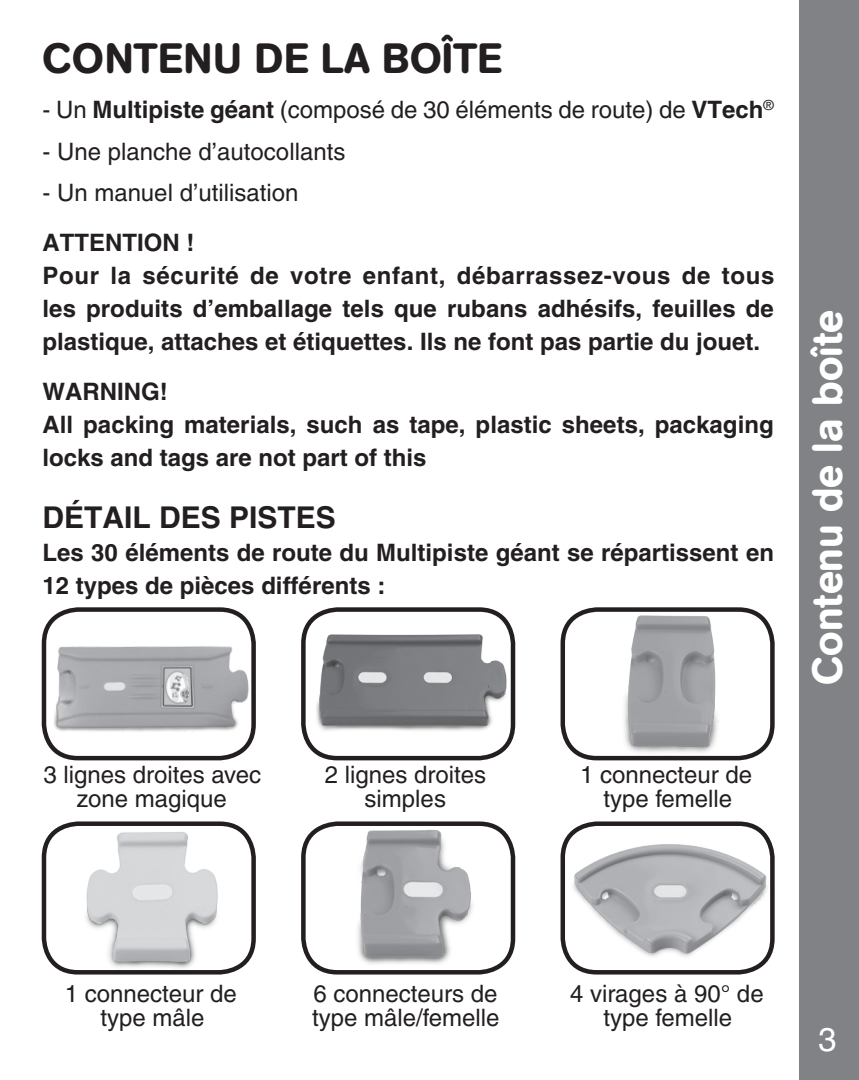
<style>
.page{position:relative;width:859px;height:1080px;background:#fff}
.page>*{position:absolute;margin:0;border:0;box-sizing:border-box;transform-origin:0 0}
.t1{font:500 42px "AG Book Rounded";color:#fff}
.t2{font:500 42px "AG Book Rounded";letter-spacing:.02em;color:#231f20}
.t3{font:500 33px "Helvetica";color:#fff}
.t4{font:700 30px "Helvetica";color:#231f20}
.t5{font:700 24px/33px "Helvetica";color:#231f20}
.t6{font:500 24px/24px "Helvetica";color:#231f20;text-align:center}
.s1{font-weight:700}
</style>
<div class="page">
<img style="left:66px;top:826px;width:176px;height:144px">
<div style="left:42px;top:821px;width:214px;height:154px;border:4px solid #231f20;border-radius:34px"></div>
<img style="left:316px;top:826px;width:190px;height:144px">
<div style="left:301px;top:821px;width:214px;height:154px;border:4px solid #231f20;border-radius:34px"></div>
<img style="left:306px;top:612px;width:207px;height:139px">
<div style="left:301px;top:607px;width:214px;height:153px;border:4px solid #231f20;border-radius:34px"></div>
<img style="left:624px;top:612px;width:127px;height:143px">
<div style="left:560px;top:607px;width:215px;height:153px;border:4px solid #231f20;border-radius:34px"></div>
<img style="left:565px;top:826px;width:205px;height:144px">
<div style="left:560px;top:821px;width:215px;height:154px;border:4px solid #231f20;border-radius:34px"></div>
<img style="left:44px;top:613px;width:210px;height:140px">
<div style="left:42px;top:607px;width:214px;height:153px;border:4px solid #231f20;border-radius:34px"></div>
<div style="left:799px;top:0;width:60px;height:1080px;background:#808285"></div>
<h1 class="t2" style="left:43px;top:33px;width:461px">CONTENU DE LA BOÎTE</h1>
<p class="t6" style="left:43px;top:98px;width:733px">- Un <span class="s1">Multipiste géant</span> (composé de 30 éléments de route) de <span class="s1">VTech</span><sup>®</sup></p>
<p class="t6" style="left:43px;top:139px;width:304px">- Une planche d’autocollants</p>
<p class="t6" style="left:43px;top:181px;width:257px">- Un manuel d’utilisation</p>
<p class="t5" style="left:43px;top:226px;width:733px">ATTENTION !<br>Pour la sécurité de votre enfant, débarrassez-vous de tous les produits d’emballage tels que rubans adhésifs, feuilles de plastique, attaches et étiquettes. Ils ne font pas partie du jouet.</p>
<p class="t5" style="left:43px;top:375px;width:733px">WARNING!<br>All packing materials, such as tape, plastic sheets, packaging locks and tags are not part of this</p>
<p class="t4" style="left:43px;top:499px;width:295px">DÉTAIL DES PISTES</p>
<p class="t5" style="left:43px;top:536px;width:733px">Les 30 éléments de route du Multipiste géant se répartissent en<br>12 types de pièces différents :</p>
<p class="t6" style="left:43px;top:763px;width:219px">3 lignes droites avec zone magique</p>
<p class="t6" style="left:325px;top:763px;width:163px">2 lignes droites simples</p>
<p class="t6" style="left:580px;top:763px;width:174px">1 connecteur de type femelle</p>
<h1 class="t1" style="left:803px;top:685px;width:376px;rotate:-90deg">Contenu de la boîte</h1>
<p class="t6" style="left:65px;top:982px;width:174px">1 connecteur de type mâle</p>
<p class="t6" style="left:312px;top:982px;width:189px;text-align:left">6 connecteurs de type mâle/femelle</p>
<p class="t6" style="left:570px;top:982px;width:195px">4 virages à 90° de type femelle</p>
<h2 class="t3" style="left:818px;top:1021px;width:20px">3</h2>
</div>
